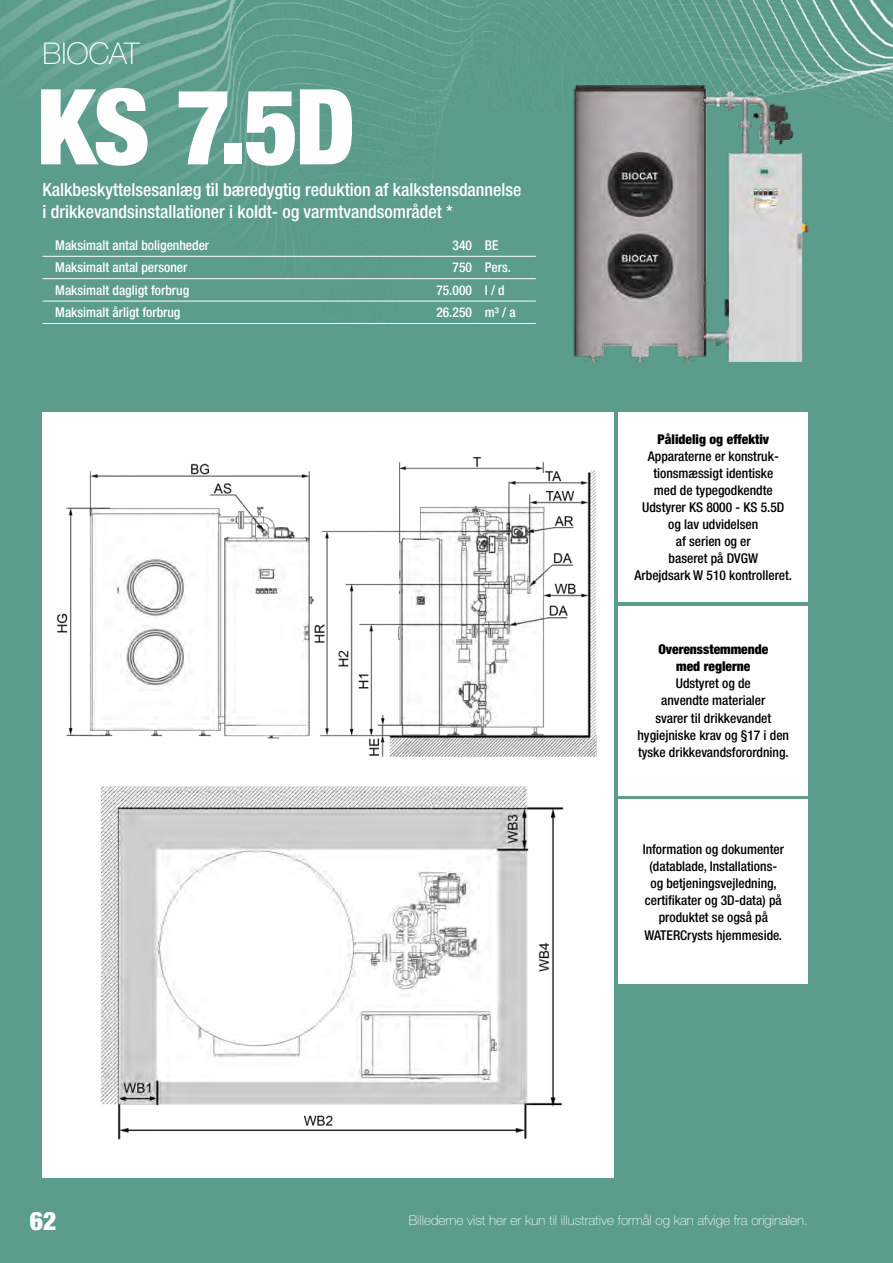
<style>
.page{position:relative;width:893px;height:1263px;background:#5b9c8d}
.page>*{position:absolute;margin:0;border:0;box-sizing:border-box;transform-origin:0 0}
.t1{font:900 condensed 105px "Helvetica Neue LT Pro";color:#fff}
.t2{font:100 30px "Helvetica Neue LT Pro";letter-spacing:-.005em;color:#fff}
.t3{font:900 condensed 25.5px "Helvetica Neue LT Pro";color:#fff}
.t4{font:500 condensed 18px/22.5px "Helvetica Neue LT Pro";color:#fff}
.t5{font:500 condensed 13.5px/17.1px "Helvetica Neue LT Pro";color:#000;text-align:center}
.t6{font:500 condensed 13.5px "Helvetica Neue LT Pro";color:#fff}
.t7{font:100 13.5px "Helvetica Neue LT Pro";color:#fff}
.t8{font:900 condensed 13.5px/17.1px "Helvetica Neue LT Pro";color:#000;text-align:center}
</style>
<div class="page">
<img style="left:0;top:0;width:893px;height:362px">
<div style="left:43px;top:412px;width:571px;height:766px;background:#fff"></div>
<div style="left:619px;top:606px;width:189px;height:189px;background:#fff"></div>
<div style="left:619px;top:799px;width:189px;height:185px;background:#fff"></div>
<div style="left:619px;top:412px;width:189px;height:190px;background:#fff"></div>
<hr style="left:43px;top:256px;width:323px;height:1px;background:#fff">
<hr style="left:366px;top:256px;width:106px;height:1px;background:#fff">
<hr style="left:472px;top:256px;width:64px;height:1px;background:#fff">
<hr style="left:43px;top:278px;width:323px;height:1px;background:#fff">
<hr style="left:366px;top:278px;width:106px;height:1px;background:#fff">
<hr style="left:472px;top:278px;width:64px;height:1px;background:#fff">
<hr style="left:43px;top:301px;width:323px;height:1px;background:#fff">
<hr style="left:366px;top:301px;width:106px;height:1px;background:#fff">
<hr style="left:472px;top:301px;width:64px;height:1px;background:#fff">
<hr style="left:43px;top:323px;width:323px;height:1px;background:#fff">
<hr style="left:366px;top:323px;width:106px;height:1px;background:#fff">
<hr style="left:472px;top:323px;width:64px;height:1px;background:#fff">
<img style="left:553px;top:85px;width:276px;height:276px">
<img style="left:57px;top:456px;width:540px;height:684px">
<h2 class="t2" style="left:43px;top:36px;width:99px">BIOCAT</h2>
<h1 class="t1" style="left:37px;top:62px;width:320px">KS 7.5D</h1>
<h3 class="t4" style="left:43px;top:178px;width:481px">Kalkbeskyttelsesanlæg til bæredygtig reduktion af kalkstensdannelse i drikkevandsinstallationer i koldt- og varmtvandsområdet *</h3>
<p class="t6" style="left:55px;top:237px;width:155px">Maksimalt antal boligenheder</p>
<p class="t6" style="left:453px;top:237px;width:47px">340 BE</p>
<p class="t6" style="left:55px;top:259px;width:134px">Maksimalt antal personer</p>
<p class="t6" style="left:453px;top:259px;width:60px">750 Pers.</p>
<p class="t6" style="left:55px;top:282px;width:135px">Maksimalt dagligt forbrug</p>
<p class="t6" style="left:436px;top:282px;width:70px">75.000 l / d</p>
<p class="t6" style="left:55px;top:304px;width:127px">Maksimalt årligt forbrug</p>
<p class="t6" style="left:436px;top:304px;width:81px">26.250 m³ / a</p>
<p class="t8" style="left:658px;top:430px;width:113px">Pålidelig og effektiv</p>
<p class="t5" style="left:635px;top:447px;width:159px">Apparaterne er konstruk&shy;tionsmæssigt identiske<br>med de typegodkendte<br>Udstyrer KS 8000 - KS 5.5D og lav udvidelsen<br>af serien og er<br>baseret på DVGW<br>Arbejdsark W 510 kontrolleret.</p>
<p class="t8" style="left:658px;top:641px;width:111px">Overensstemmende med reglerne</p>
<p class="t5" style="left:637px;top:675px;width:153px">Udstyret og de<br>anvendte materialer<br>svarer til drikkevandet hygiejniske krav og §17 i den tyske drikkevandsforordning.</p>
<p class="t5" style="left:643px;top:840px;width:143px">Information og dokumenter (datablade, Installations&shy;og betjeningsvejledning, certifikater og 3D-data) på produktet se også på<br>WATERCrysts hjemmeside.</p>
<h3 class="t3" style="left:30px;top:1205px;width:28px">62</h3>
<p class="t7" style="left:409px;top:1213px;width:401px">Billederne vist her er kun til illustrative formål og kan afvige fra originalen.</p>
</div>
